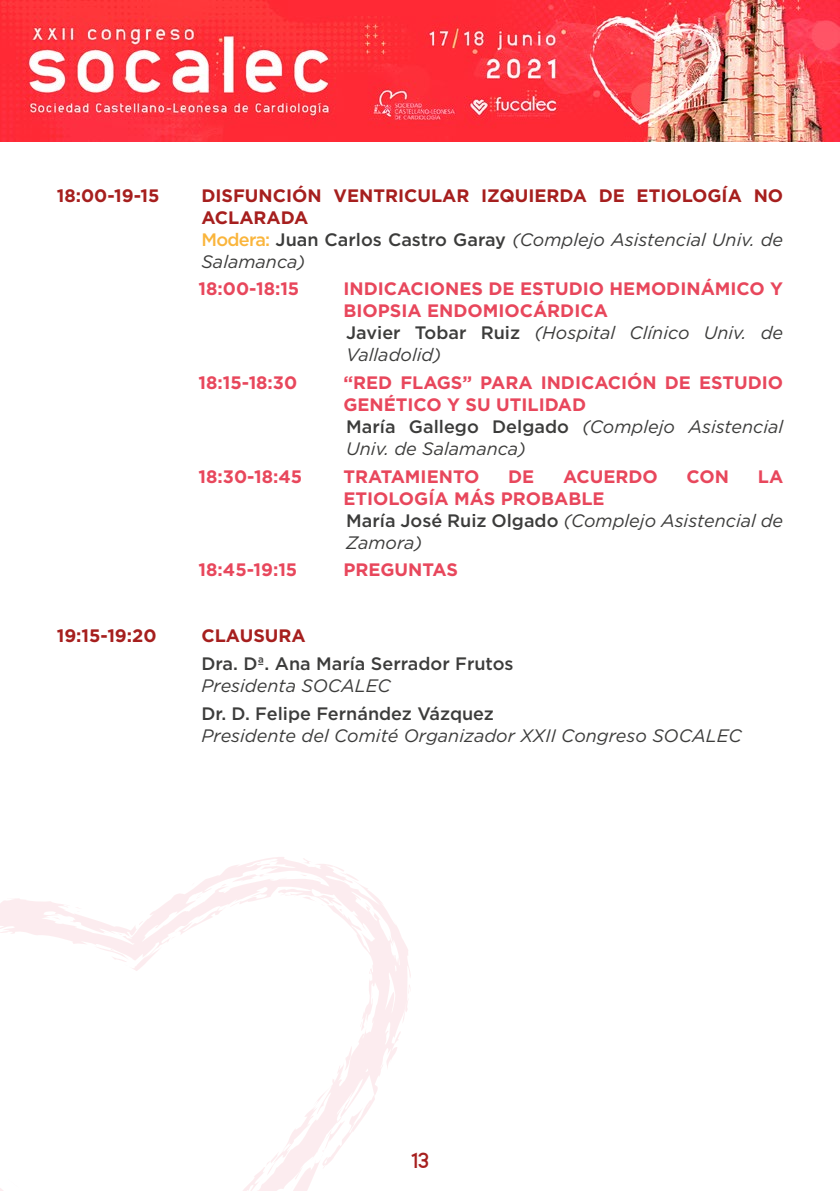
<style>
.page{position:relative;width:840px;height:1191px;background:#fff}
.page>*{position:absolute;margin:0;border:0;box-sizing:border-box;transform-origin:0 0}
.t1{font:22px "Animosa";color:#a61f1e}
.t2{font:700 18px/22px "Gotham";color:#e8475c}
.t3{font:700 18px/22px "Gotham";color:#a61f1e}
.t4{font:italic 18px/22px "Gotham";color:#3c3c3b}
.t5{font:500 18px "Gotham";color:#3c3c3b}
.s1{font-weight:500;color:#fab53c}
.s2{font-weight:500;color:#3c3c3b}
.s3{font-weight:400;font-style:italic;color:#3c3c3b}
.s4{font-weight:700;font-style:normal;color:#e8475c}
.s5{font-weight:500;font-style:normal}
</style>
<div class="page">
<img style="left:0;top:0;width:839px;height:142px">
<svg style="left:0;top:857px;width:410px;height:237px"></svg>
<svg style="left:94px;top:946px;width:35px;height:20px"></svg>
<svg style="left:171px;top:931px;width:6px;height:8px"></svg>
<svg style="left:75px;top:907px;width:7px;height:5px"></svg>
<svg style="left:199px;top:917px;width:4px;height:3px"></svg>
<svg style="left:137px;top:918px;width:10px;height:11px"></svg>
<svg style="left:192px;top:894px;width:11px;height:4px"></svg>
<svg style="left:220px;top:873px;width:50px;height:14px"></svg>
<svg style="left:191px;top:882px;width:4px;height:4px"></svg>
<svg style="left:293px;top:895px;width:32px;height:11px"></svg>
<svg style="left:299px;top:874px;width:8px;height:3px"></svg>
<svg style="left:337px;top:908px;width:5px;height:4px"></svg>
<svg style="left:301px;top:858px;width:15px;height:9px"></svg>
<svg style="left:337px;top:871px;width:21px;height:11px"></svg>
<svg style="left:364px;top:902px;width:6px;height:7px"></svg>
<svg style="left:371px;top:985px;width:2px;height:12px"></svg>
<svg style="left:360px;top:1021px;width:7px;height:6px"></svg>
<svg style="left:408px;top:983px;width:2px;height:17px"></svg>
<svg style="left:243px;top:1094px;width:132px;height:97px"></svg>
<p class="t3" style="left:57px;top:184px;width:104px">18:00-19-15</p>
<p class="t3" style="left:201px;top:184px;width:583px">DISFUNCIÓN VENTRICULAR IZQUIERDA DE ETIOLOGÍA NO ACLARADA<br><span class="s1">Modera:</span> <span class="s2">Juan Carlos Castro Garay</span> <span class="s3">(Complejo Asistencial Univ. de Salamanca)</span></p>
<p class="t2" style="left:198px;top:278px;width:102px">18:00-18:15</p>
<p class="t2" style="left:343px;top:278px;width:441px">INDICACIONES DE ESTUDIO HEMODINÁMICO Y<br>BIOPSIA ENDOMIOCÁRDICA<br><span class="s2">Javier Tobar Ruiz</span> <span class="s3">(Hospital Clínico Univ. de<br>Valladolid)</span></p>
<p class="t2" style="left:198px;top:371px;width:100px">18:15-18:30</p>
<p class="t2" style="left:343px;top:371px;width:441px">“RED FLAGS” PARA INDICACIÓN DE ESTUDIO<br>GENÉTICO Y SU UTILIDAD<br><span class="s2">María Gallego Delgado</span> <span class="s3">(Complejo Asistencial<br>Univ. de Salamanca)</span></p>
<p class="t2" style="left:198px;top:465px;width:105px">18:30-18:45</p>
<p class="t2" style="left:343px;top:465px;width:137px">TRATAMIENTO</p>
<p class="t2" style="left:508px;top:465px;width:28px">DE</p>
<p class="t2" style="left:562px;top:465px;width:96px">ACUERDO</p>
<p class="t2" style="left:686px;top:465px;width:44px">CON</p>
<p class="t2" style="left:757px;top:465px;width:27px">LA</p>
<p class="t4" style="left:343px;top:487px;width:441px"><span class="s4">ETIOLOGÍA MÁS PROBABLE<br></span><span class="s5">María José Ruiz Olgado</span> (Complejo Asistencial de<br>Zamora)</p>
<p class="t2" style="left:198px;top:559px;width:100px">18:45-19:15</p>
<p class="t2" style="left:343px;top:559px;width:116px">PREGUNTAS</p>
<p class="t3" style="left:57px;top:625px;width:101px">19:15-19:20</p>
<p class="t3" style="left:201px;top:625px;width:106px">CLAUSURA</p>
<p class="t5" style="left:201px;top:652px;width:313px">Dra. Dª. Ana María Serrador Frutos</p>
<p class="t4" style="left:201px;top:674px;width:191px">Presidenta SOCALEC</p>
<p class="t5" style="left:201px;top:701px;width:294px">Dr. D. Felipe Fernández Vázquez</p>
<p class="t4" style="left:201px;top:724px;width:541px">Presidente del Comité Organizador XXII Congreso SOCALEC</p>
<p class="t1" style="left:410px;top:1142px;width:20px">13</p>
</div>
